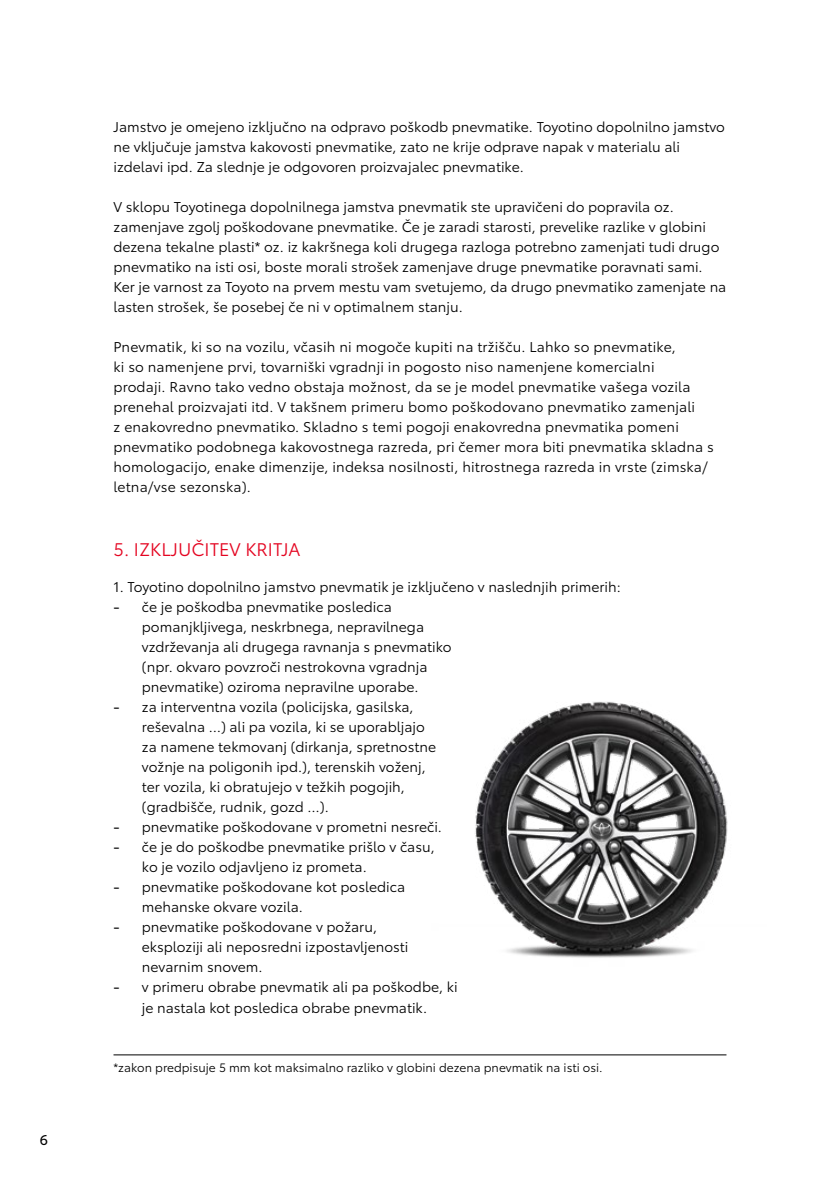
<style>
.page{position:relative;width:840px;height:1191px;background:#fff}
.page>*{position:absolute;margin:0;border:0;box-sizing:border-box;transform-origin:0 0}
.t1{font:18px "Toyota Type";color:#e40521}
.t2{font:14px/20px "Toyota Type";color:#000}
.t3{font:14px "Toyota Type";color:#000}
.t4{font:12px "Toyota Type";color:#000}
</style>
<div class="page">
<hr style="left:113px;top:1054px;width:613px;height:1px;background:#000">
<img style="left:475px;top:701px;width:253px;height:257px">
<p class="t3" style="left:40px;top:1129px;width:10px">6</p>
<p class="t2" style="left:113px;top:116px;width:612px">Jamstvo je omejeno izključno na odpravo poškodb pnevmatike. Toyotino dopolnilno jamstvo ne vključuje jamstva kakovosti pnevmatike, zato ne krije odprave napak v materialu ali izdelavi ipd. Za slednje je odgovoren proizvajalec pnevmatike.</p>
<p class="t2" style="left:113px;top:196px;width:614px">V sklopu Toyotinega dopolnilnega jamstva pnevmatik ste upravičeni do popravila oz. zamenjave zgolj poškodovane pnevmatike. Če je zaradi starosti, prevelike razlike v globini dezena tekalne plasti* oz. iz kakršnega koli drugega razloga potrebno zamenjati tudi drugo pnevmatiko na isti osi, boste morali strošek zamenjave druge pnevmatike poravnati sami.<br>Ker je varnost za Toyoto na prvem mestu vam svetujemo, da drugo pnevmatiko zamenjate na lasten strošek, še posebej če ni v optimalnem stanju.</p>
<p class="t2" style="left:113px;top:336px;width:601px">Pnevmatik, ki so na vozilu, včasih ni mogoče kupiti na tržišču. Lahko so pnevmatike,<br>ki so namenjene prvi, tovarniški vgradnji in pogosto niso namenjene komercialni<br>prodaji. Ravno tako vedno obstaja možnost, da se je model pnevmatike vašega vozila prenehal proizvajati itd. V takšnem primeru bomo poškodovano pnevmatiko zamenjali<br>z enakovredno pnevmatiko. Skladno s temi pogoji enakovredna pnevmatika pomeni pnevmatiko podobnega kakovostnega razreda, pri čemer mora biti pnevmatika skladna s homologacijo, enake dimenzije, indeksa nosilnosti, hitrostnega razreda in vrste (zimska/ letna/vse sezonska).</p>
<p class="t1" style="left:113px;top:536px;width:188px">5. IZKLJUČITEV KRITJA</p>
<p class="t2" style="left:113px;top:576px;width:508px">1. Toyotino dopolnilno jamstvo pnevmatik je izključeno v naslednjih primerih:</p>
<p class="t3" style="left:113px;top:596px;width:8px">‐</p>
<p class="t2" style="left:142px;top:596px;width:311px">če je poškodba pnevmatike posledica pomanjkljivega, neskrbnega, nepravilnega vzdrževanja ali drugega ravnanja s pnevmatiko (npr. okvaro povzroči nestrokovna vgradnja pnevmatike) oziroma nepravilne uporabe.</p>
<p class="t3" style="left:113px;top:697px;width:8px">‐</p>
<p class="t2" style="left:142px;top:696px;width:295px">za interventna vozila (policijska, gasilska, reševalna …) ali pa vozila, ki se uporabljajo za namene tekmovanj (dirkanja, spretnostne vožnje na poligonih ipd.), terenskih voženj, ter vozila, ki obratujejo v težkih pogojih, (gradbišče, rudnik, gozd …).</p>
<p class="t3" style="left:113px;top:817px;width:8px">‐</p>
<p class="t2" style="left:142px;top:816px;width:301px">pnevmatike poškodovane v prometni nesreči.</p>
<p class="t3" style="left:113px;top:837px;width:8px">‐</p>
<p class="t2" style="left:142px;top:836px;width:294px">če je do poškodbe pnevmatike prišlo v času, ko je vozilo odjavljeno iz prometa.</p>
<p class="t3" style="left:113px;top:877px;width:8px">‐</p>
<p class="t2" style="left:142px;top:876px;width:264px">pnevmatike poškodovane kot posledica mehanske okvare vozila.</p>
<p class="t3" style="left:113px;top:917px;width:8px">‐</p>
<p class="t2" style="left:142px;top:916px;width:268px">pnevmatike poškodovane v požaru, eksploziji ali neposredni izpostavljenosti nevarnim snovem.</p>
<p class="t3" style="left:113px;top:977px;width:8px">‐</p>
<p class="t2" style="left:142px;top:976px;width:317px">v primeru obrabe pnevmatik ali pa poškodbe, ki je nastala kot posledica obrabe pnevmatik.</p>
<p class="t4" style="left:113px;top:1059px;width:490px">*zakon predpisuje 5 mm kot maksimalno razliko v globini dezena pnevmatik na isti osi.</p>
</div>
